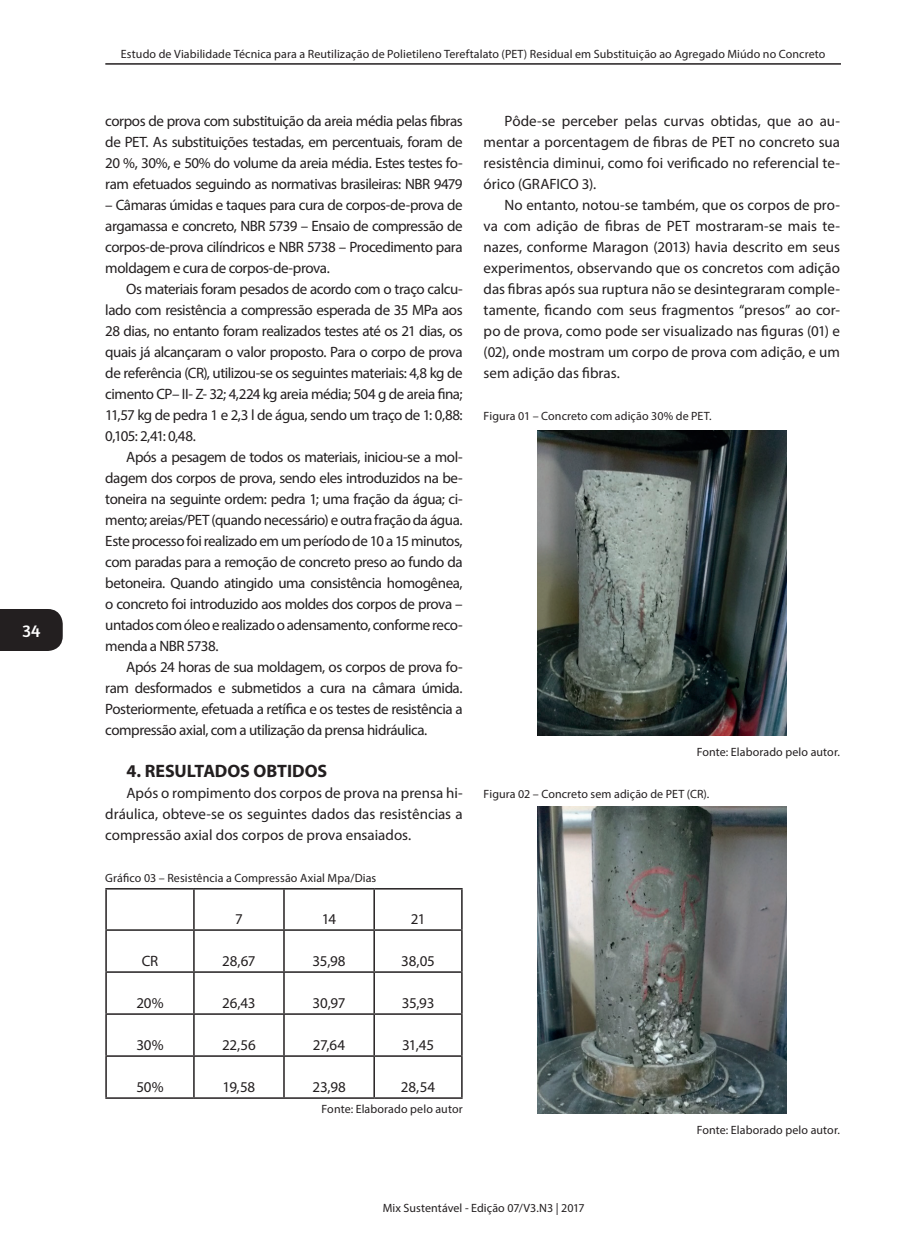
<style>
.page{position:relative;width:903px;height:1260px;background:#fff}
.page>*{position:absolute;margin:0;border:0;box-sizing:border-box;transform-origin:0 0}
.t1{font:700 18px "Myriad Pro";letter-spacing:-.005em;color:#231f20}
.t2{font:18px "Amaranth";color:#fff}
.t3{font:15px/21px "Myriad Pro";letter-spacing:-.025em;color:#231f20;text-align:justify}
.t4{font:12px "Myriad Pro";letter-spacing:.01em;color:#231f20}
</style>
<div class="page">
<div style="left:0;top:609px;width:63px;height:42px;background:#231f20"></div>
<hr style="left:105px;top:63px;width:736px;height:2px;background:#231f20">
<hr style="left:105px;top:888px;width:89px;height:1px;background:#231f20">
<hr style="left:105px;top:889px;width:2px;height:40px;background:#231f20">
<hr style="left:194px;top:888px;width:90px;height:1px;background:#231f20">
<hr style="left:193px;top:889px;width:2px;height:40px;background:#231f20">
<hr style="left:284px;top:888px;width:90px;height:1px;background:#231f20">
<hr style="left:283px;top:889px;width:2px;height:40px;background:#231f20">
<hr style="left:374px;top:888px;width:89px;height:1px;background:#231f20">
<hr style="left:373px;top:889px;width:2px;height:40px;background:#231f20">
<hr style="left:461px;top:889px;width:2px;height:40px;background:#231f20">
<hr style="left:105px;top:929px;width:89px;height:2px;background:#231f20">
<hr style="left:105px;top:931px;width:2px;height:40px;background:#231f20">
<hr style="left:194px;top:929px;width:90px;height:2px;background:#231f20">
<hr style="left:193px;top:931px;width:2px;height:40px;background:#231f20">
<hr style="left:284px;top:929px;width:90px;height:2px;background:#231f20">
<hr style="left:283px;top:931px;width:2px;height:40px;background:#231f20">
<hr style="left:374px;top:929px;width:89px;height:2px;background:#231f20">
<hr style="left:373px;top:931px;width:2px;height:40px;background:#231f20">
<hr style="left:461px;top:931px;width:2px;height:40px;background:#231f20">
<hr style="left:105px;top:971px;width:89px;height:2px;background:#231f20">
<hr style="left:105px;top:973px;width:2px;height:40px;background:#231f20">
<hr style="left:194px;top:971px;width:90px;height:2px;background:#231f20">
<hr style="left:193px;top:973px;width:2px;height:40px;background:#231f20">
<hr style="left:284px;top:971px;width:90px;height:2px;background:#231f20">
<hr style="left:283px;top:973px;width:2px;height:40px;background:#231f20">
<hr style="left:374px;top:971px;width:89px;height:2px;background:#231f20">
<hr style="left:373px;top:973px;width:2px;height:40px;background:#231f20">
<hr style="left:461px;top:973px;width:2px;height:40px;background:#231f20">
<hr style="left:105px;top:1013px;width:89px;height:2px;background:#231f20">
<hr style="left:105px;top:1015px;width:2px;height:40px;background:#231f20">
<hr style="left:194px;top:1013px;width:90px;height:2px;background:#231f20">
<hr style="left:193px;top:1015px;width:2px;height:40px;background:#231f20">
<hr style="left:284px;top:1013px;width:90px;height:2px;background:#231f20">
<hr style="left:283px;top:1015px;width:2px;height:40px;background:#231f20">
<hr style="left:374px;top:1013px;width:89px;height:2px;background:#231f20">
<hr style="left:373px;top:1015px;width:2px;height:40px;background:#231f20">
<hr style="left:461px;top:1015px;width:2px;height:40px;background:#231f20">
<hr style="left:105px;top:1055px;width:89px;height:2px;background:#231f20">
<hr style="left:105px;top:1057px;width:2px;height:40px;background:#231f20">
<hr style="left:194px;top:1055px;width:90px;height:2px;background:#231f20">
<hr style="left:193px;top:1057px;width:2px;height:40px;background:#231f20">
<hr style="left:284px;top:1055px;width:90px;height:2px;background:#231f20">
<hr style="left:283px;top:1057px;width:2px;height:40px;background:#231f20">
<hr style="left:374px;top:1055px;width:89px;height:2px;background:#231f20">
<hr style="left:373px;top:1057px;width:2px;height:40px;background:#231f20">
<hr style="left:461px;top:1057px;width:2px;height:40px;background:#231f20">
<hr style="left:105px;top:1097px;width:89px;height:2px;background:#231f20">
<hr style="left:194px;top:1097px;width:90px;height:2px;background:#231f20">
<hr style="left:284px;top:1097px;width:90px;height:2px;background:#231f20">
<hr style="left:374px;top:1097px;width:89px;height:2px;background:#231f20">
<img style="left:538px;top:430px;width:248px;height:305px">
<img style="left:537px;top:806px;width:249px;height:307px">
<p class="t2" style="left:22px;top:620px;width:20px">34</p>
<p class="t4" style="left:121px;top:46px;width:706px">Estudo de Viabilidade Técnica para a Reutilização de Polietileno Tereftalato (PET) Residual em Substituição ao Agregado Miúdo no Concreto</p>
<p class="t3" style="left:105px;top:110px;width:359px">corpos de prova com substituição da areia média pelas fibras de PET. As substituições testadas, em percentuais, foram de 20 %, 30%, e 50% do volume da areia média. Estes testes fo&shy;ram efetuados seguindo as normativas brasileiras: NBR 9479</p>
<p class="t3" style="left:105px;top:194px;width:359px">– Câmaras úmidas e taques para cura de corpos-de-prova de argamassa e concreto, NBR 5739 – Ensaio de compressão de corpos-de-prova cilíndricos e NBR 5738 – Procedimento para moldagem e cura de corpos-de-prova.</p>
<p class="t3" style="left:105px;top:278px;width:359px;text-indent:21px">Os materiais foram pesados de acordo com o traço calcu&shy;lado com resistência a compressão esperada de 35 MPa aos 28 dias, no entanto foram realizados testes até os 21 dias, os quais já alcançaram o valor proposto. Para o corpo de prova de referência (CR), utilizou-se os seguintes materiais: 4,8 kg de cimento CP– II- Z- 32; 4,224 kg areia média; 504 g de areia fina; 11,57 kg de pedra 1 e 2,3 l de água, sendo um traço de 1: 0,88:<br>0,105: 2,41: 0,48.</p>
<p class="t3" style="left:105px;top:446px;width:359px;text-indent:21px">Após a pesagem de todos os materiais, iniciou-se a mol&shy;dagem dos corpos de prova, sendo eles introduzidos na be&shy;toneira na seguinte ordem: pedra 1; uma fração da água; ci&shy;mento; areias/PET (quando necessário) e outra fração da água.<br>Este processo foi realizado em um período de 10 a 15 minutos, com paradas para a remoção de concreto preso ao fundo da betoneira. Quando atingido uma consistência homogênea, o concreto foi introduzido aos moldes dos corpos de prova – untados com óleo e realizado o adensamento, conforme reco&shy;menda a NBR 5738.</p>
<p class="t3" style="left:105px;top:656px;width:359px;text-indent:21px">Após 24 horas de sua moldagem, os corpos de prova fo&shy;ram desformados e submetidos a cura na câmara úmida.<br>Posteriormente, efetuada a retífica e os testes de resistência a compressão axial, com a utilização da prensa hidráulica.</p>
<p class="t1" style="left:126px;top:759px;width:202px">4. RESULTADOS OBTIDOS</p>
<p class="t3" style="left:105px;top:782px;width:359px;text-indent:21px">Após o rompimento dos corpos de prova na prensa hi&shy;dráulica, obteve-se os seguintes dados das resistências a compressão axial dos corpos de prova ensaiados.</p>
<p class="t4" style="left:105px;top:871px;width:272px">Gráfico 03 – Resistência a Compressão Axial Mpa/Dias</p>
<p class="t3" style="left:235px;top:908px;width:9px">7</p>
<p class="t3" style="left:322px;top:908px;width:16px">14</p>
<p class="t3" style="left:411px;top:908px;width:16px">21</p>
<p class="t3" style="left:142px;top:950px;width:18px">CR</p>
<p class="t3" style="left:222px;top:950px;width:35px">28,67</p>
<p class="t3" style="left:313px;top:950px;width:34px">35,98</p>
<p class="t3" style="left:401px;top:950px;width:35px">38,05</p>
<p class="t3" style="left:136px;top:992px;width:29px">20%</p>
<p class="t3" style="left:222px;top:992px;width:35px">26,43</p>
<p class="t3" style="left:313px;top:992px;width:35px">30,97</p>
<p class="t3" style="left:402px;top:992px;width:34px">35,93</p>
<p class="t3" style="left:136px;top:1034px;width:29px">30%</p>
<p class="t3" style="left:222px;top:1034px;width:35px">22,56</p>
<p class="t3" style="left:313px;top:1034px;width:34px">27,64</p>
<p class="t3" style="left:402px;top:1034px;width:34px">31,45</p>
<p class="t3" style="left:136px;top:1076px;width:29px">50%</p>
<p class="t3" style="left:223px;top:1076px;width:34px">19,58</p>
<p class="t3" style="left:312px;top:1076px;width:35px">23,98</p>
<p class="t3" style="left:401px;top:1076px;width:36px">28,54</p>
<p class="t4" style="left:321px;top:1102px;width:143px">Fonte: Elaborado pelo autor</p>
<p class="t3" style="left:484px;top:110px;width:358px;text-indent:21px">Pôde-se perceber pelas curvas obtidas, que ao au&shy;mentar a porcentagem de fibras de PET no concreto sua resistência diminui, como foi verificado no referencial te&shy;órico (GRAFICO 3).</p>
<p class="t3" style="left:484px;top:194px;width:358px;text-indent:21px">No entanto, notou-se também, que os corpos de pro&shy;va com adição de fibras de PET mostraram-se mais te&shy;nazes, conforme Maragon (2013) havia descrito em seus experimentos, observando que os concretos com adição das fibras após sua ruptura não se desintegraram comple&shy;tamente, ficando com seus fragmentos “presos” ao cor&shy;po de prova, como pode ser visualizado nas figuras (01) e (02), onde mostram um corpo de prova com adição, e um sem adição das fibras.</p>
<p class="t4" style="left:484px;top:409px;width:230px">Figura 01 – Concreto com adição 30% de PET.</p>
<p class="t4" style="left:697px;top:745px;width:145px">Fonte: Elaborado pelo autor.</p>
<p class="t4" style="left:484px;top:787px;width:227px">Figura 02 – Concreto sem adição de PET (CR).</p>
<p class="t4" style="left:697px;top:1123px;width:145px">Fonte: Elaborado pelo autor.</p>
<p class="t4" style="left:383px;top:1200px;width:203px">Mix Sustentável - Edição 07/V3.N3 | 2017</p>
</div>
